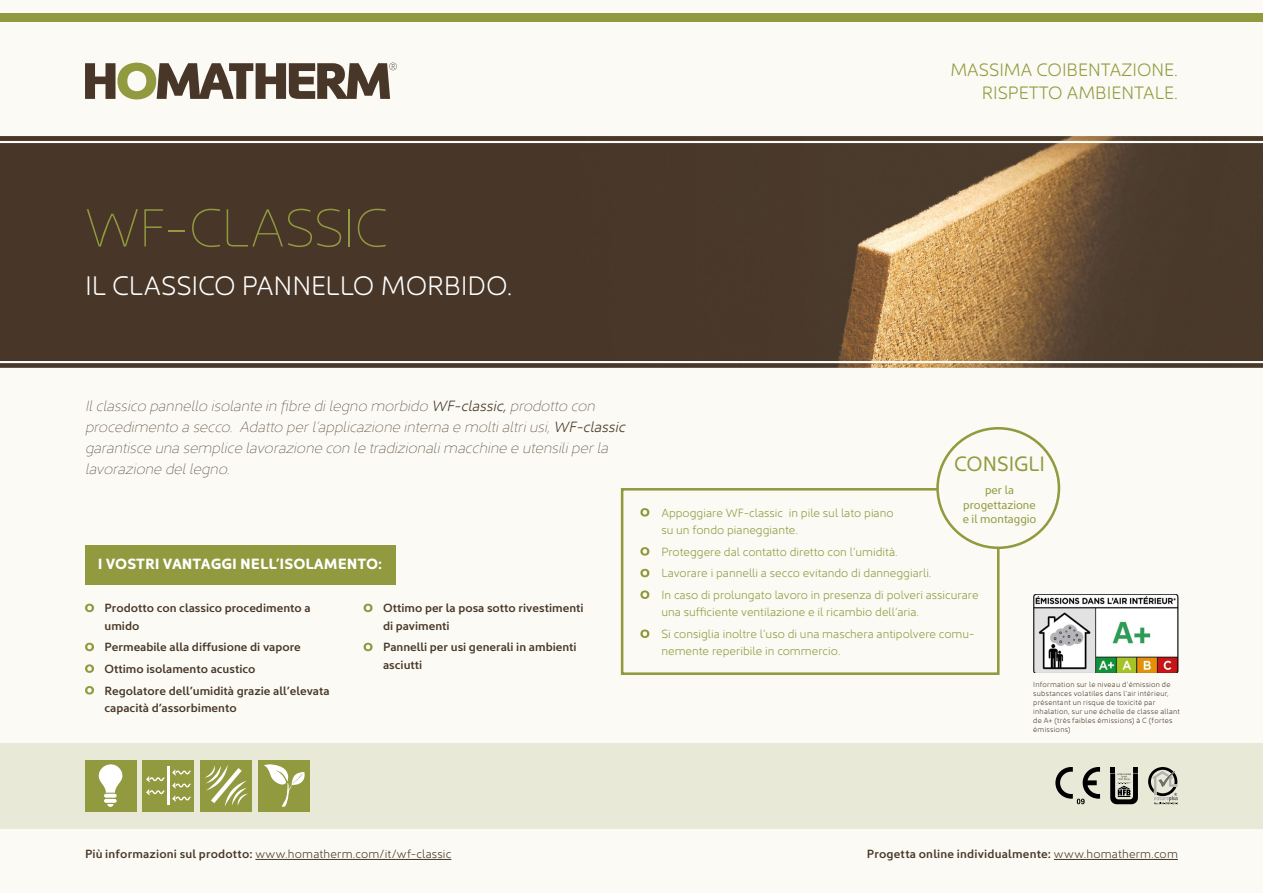
<style>
.page{position:relative;width:1263px;height:893px;background:#fbfaf4}
.page>*{position:absolute;margin:0;border:0;box-sizing:border-box;transform-origin:0 0}
.t1{font:200 54px "Kyrial Sans Pro";letter-spacing:-.015em;color:#919a3e}
.t2{font:300 27px "Kyrial Sans Pro";letter-spacing:-.005em;color:#fff}
.t3{font:21px "Kyrial Sans Pro";color:#919a3e;scale:.96 1}
.t4{font:300 18.15px/23.2px "Kyrial Sans Pro";color:#919a3e;text-align:right}
.t5{font:italic 200 15px/21px "Kyrial Sans Pro";color:#483728}
.t6{font:700 15px "Kyrial Sans Pro";color:#fff}
.t7{font:300 12px/21.6px "Kyrial Sans Pro";color:#919a3e}
.t8{font:600 12px/17.4px "Kyrial Sans Pro";color:#483728}
.t9{font:300 12px "Kyrial Sans Pro";letter-spacing:.015em;color:#483728}
.t10{font:12px/14.4px "Kyrial Sans Pro";color:#919a3e;text-align:center;scale:.96 1}
.t11{font:300 7.5px/9px "Kyrial Sans Pro";letter-spacing:.035em;color:#483728}
.s1{font-weight:300}
.s2{font-weight:600}
</style>
<div class="page">
<div style="left:0;top:13px;width:1263px;height:8px;background:#919a3e"></div>
<svg style="left:85px;top:63px;width:312px;height:36px"></svg>
<hr style="left:1054px;top:859px;width:124px;height:1px;background:#483728">
<img style="left:0;top:136px;width:1263px;height:232px">
<svg style="left:640px;top:508px;width:9px;height:9px"></svg>
<svg style="left:640px;top:547px;width:9px;height:9px"></svg>
<svg style="left:640px;top:569px;width:9px;height:8px"></svg>
<svg style="left:640px;top:590px;width:9px;height:9px"></svg>
<svg style="left:640px;top:629px;width:9px;height:9px"></svg>
<div style="left:621px;top:488px;width:378px;height:187px;border:3px solid #919a3e"></div>
<div style="left:0;top:743px;width:1263px;height:85px;background:#e9e9d8"></div>
<div style="left:85px;top:760px;width:51px;height:51px;background:#919a3e"></div>
<svg style="left:99px;top:764px;width:24px;height:43px"></svg>
<div style="left:143px;top:760px;width:51px;height:51px;background:#919a3e"></div>
<svg style="left:146px;top:789px;width:18px;height:6px"></svg>
<svg style="left:146px;top:776px;width:18px;height:6px"></svg>
<svg style="left:172px;top:796px;width:18px;height:5px"></svg>
<svg style="left:172px;top:782px;width:18px;height:6px"></svg>
<svg style="left:172px;top:769px;width:18px;height:6px"></svg>
<hr style="left:167px;top:766px;width:3px;height:39px;background:#fff">
<div style="left:201px;top:760px;width:51px;height:51px;background:#919a3e"></div>
<svg style="left:205px;top:765px;width:43px;height:41px"></svg>
<div style="left:259px;top:760px;width:51px;height:51px;background:#919a3e"></div>
<svg style="left:264px;top:764px;width:41px;height:43px"></svg>
<hr style="left:255px;top:859px;width:196px;height:1px;background:#483728">
<div style="left:85px;top:545px;width:311px;height:39px;background:#919a3e"></div>
<svg style="left:85px;top:604px;width:9px;height:8px"></svg>
<svg style="left:85px;top:643px;width:9px;height:8px"></svg>
<svg style="left:85px;top:664px;width:9px;height:9px"></svg>
<svg style="left:85px;top:686px;width:9px;height:8px"></svg>
<svg style="left:364px;top:604px;width:9px;height:8px"></svg>
<svg style="left:364px;top:643px;width:9px;height:8px"></svg>
<img style="left:1033px;top:594px;width:145px;height:79px">
<div style="left:937px;top:428px;width:122px;height:120px;background:#fbfaf4;border-radius:50%"></div>
<div style="left:936px;top:427px;width:124px;height:122px;border:3px solid #919a3e;border-radius:50%"></div>
<svg style="left:1148px;top:767px;width:30px;height:38px"></svg>
<svg style="left:1055px;top:767px;width:45px;height:37px"></svg>
<svg style="left:1110px;top:767px;width:28px;height:37px"></svg>
<h3 class="t4" style="left:950px;top:57px;width:229px">MASSIMA COIBENTAZIONE.<br>RISPETTO AMBIENTALE.</h3>
<h1 class="t1" style="left:85px;top:189px;width:304px">WF-CLASSIC</h1>
<h2 class="t2" style="left:85px;top:265px;width:429px">IL CLASSICO PANNELLO MORBIDO.</h2>
<p class="t5" style="left:85px;top:394px;width:542px">Il classico pannello isolante in fibre di legno morbido <span class="s1">WF-classic,</span> prodotto con procedimento a secco. Adatto per l’applicazione interna e molti altri usi, <span class="s1">WF-classic </span>garantisce una semplice lavorazione con le tradizionali macchine e utensili per la lavorazione del legno.</p>
<p class="t6" style="left:98px;top:553px;width:286px">I VOSTRI VANTAGGI NELL’ISOLAMENTO:</p>
<p class="t8" style="left:105px;top:599px;width:208px">Prodotto con classico procedimento a umido</p>
<p class="t8" style="left:105px;top:636px;width:227px;line-height:21.6px">Permeabile alla diffusione di vapore<br>Ottimo isolamento acustico<br>Regolatore dell’umidità grazie all’elevata</p>
<p class="t8" style="left:105px;top:698px;width:134px">capacità d’assorbimento</p>
<p class="t8" style="left:383px;top:599px;width:202px">Ottimo per la posa sotto rivestimenti di pavimenti</p>
<p class="t8" style="left:383px;top:638px;width:195px">Pannelli per usi generali in ambienti asciutti</p>
<h3 class="t3" style="left:954px;top:450px;width:96px">CONSIGLI</h3>
<p class="t10" style="left:963px;top:482px;width:78px">per la progettazione e il montaggio</p>
<p class="t7" style="left:661px;top:503px;width:234px;line-height:17.4px">Appoggiare WF-classic in pile sul lato piano su un fondo pianeggiante.</p>
<p class="t7" style="left:661px;top:540px;width:319px">Proteggere dal contatto diretto con l‘umidità.<br>Lavorare i pannelli a secco evitando di danneggiarli.<br>In caso di prolungato lavoro in presenza di polveri assicurare</p>
<p class="t7" style="left:661px;top:600px;width:315px">una sufficiente ventilazione e il ricambio dell‘aria.<br>Si consiglia inoltre l’uso di una maschera antipolvere comu-</p>
<p class="t7" style="left:661px;top:639px;width:181px">nemente reperibile in commercio.</p>
<p class="t11" style="left:1033px;top:679px;width:148px">Information sur le niveau d‘émission de substances volatiles dans l‘air intérieur, présentant un risque de toxicité par inhalation, sur une échelle de classe allant de A+ (très faibles émissions) à C (fortes émissions)</p>
<p class="t9" style="left:85px;top:845px;width:368px"><span class="s2">Più informazioni sul prodotto:</span> www.homatherm.com/it/wf-classic</p>
<p class="t8" style="left:867px;top:845px;width:313px">Progetta online individualmente: <span class="s1">www.homatherm.com</span></p>
</div>
